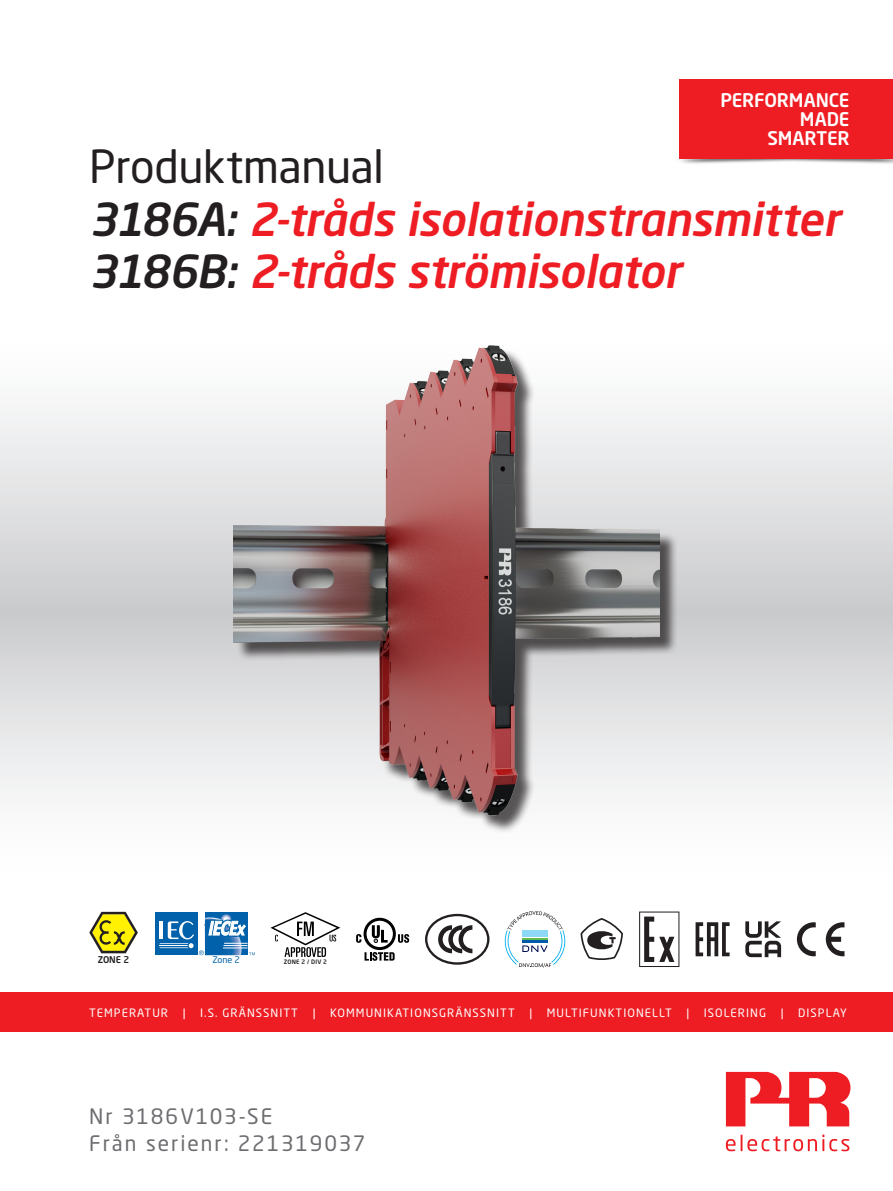
<style>
.page{position:relative;width:893px;height:1191px;background:#fff}
.page>*{position:absolute;margin:0;border:0;box-sizing:border-box;transform-origin:0 0}
.t1{font:italic 500 45px/52.5px "Neo Sans Pro";letter-spacing:-.01em;color:#ee1d23}
.t2{font:21px/27px "Neo Sans Pro";letter-spacing:.095em;color:#6c6d70}
.t3{font:500 18.6px/19px "Neo Sans Std";letter-spacing:-.01em;color:#fff;text-align:right}
.t4{font:11.4px "Neo Sans Pro";letter-spacing:.09em;color:#fff}
.t5{font:500 9.3px "Neo Sans Pro";color:#231f20}
.t6{font:9px "Neo Sans Pro";color:#0161aa}
.t7{font:500 6px "Neo Sans Pro";letter-spacing:.03em;color:#231f20}
.s1{font-weight:400;font-style:normal;color:#231f20}
.s2{color:#231f20}
</style>
<div class="page">
<svg style="left:0;top:408px;width:893px;height:387px;background:#dfe0e1"></svg>
<div style="left:0;top:992px;width:893px;height:40px;background:#ee1d23"></div>
<svg style="left:726px;top:1134px;width:123px;height:17px"></svg>
<svg style="left:726px;top:1071px;width:124px;height:55px"></svg>
<img style="left:679px;top:153px;width:214px;height:11px">
<div style="left:680px;top:79px;width:213px;height:80px;background:#ee1d23"></div>
<svg style="left:826px;top:922px;width:18px;height:34px"></svg>
<svg style="left:797px;top:922px;width:19px;height:34px"></svg>
<div style="left:205px;top:912px;width:43px;height:43px;background:#0161aa"></div>
<div style="left:155px;top:912px;width:43px;height:43px;background:#0161aa"></div>
<svg style="left:160px;top:914px;width:95px;height:41px"></svg>
<svg style="left:89px;top:911px;width:49px;height:42px"></svg>
<svg style="left:696px;top:922px;width:34px;height:34px"></svg>
<svg style="left:356px;top:917px;width:53px;height:43px"></svg>
<svg style="left:580px;top:918px;width:43px;height:42px"></svg>
<svg style="left:505px;top:911px;width:60px;height:56px"></svg>
<svg style="left:270px;top:912px;width:70px;height:45px"></svg>
<svg style="left:639px;top:911px;width:40px;height:56px"></svg>
<svg style="left:425px;top:914px;width:64px;height:50px"></svg>
<svg style="left:745px;top:921px;width:36px;height:36px"></svg>
<div style="left:236px;top:348px;width:442px;height:485px;background:#231f20;opacity:.75"></div>
<img style="left:234px;top:345px;width:425px;height:488px">
<h3 class="t3" style="left:720px;top:90px;width:131px">PERFORMANCE<br>MADE<br>SMARTER</h3>
<h1 class="t1" style="left:89px;top:139px;width:752px"><span class="s1">Produktmanual<br></span><span class="s2">3186A:</span> 2-tråds isolationstransmitter<br><span class="s2">3186B:</span> 2-tråds strömisolator</h1>
<p class="t5" style="left:98px;top:953px;width:33px">ZONE 2</p>
<p class="t6" style="left:212px;top:954px;width:29px">Zone 2</p>
<p class="t7" style="left:284px;top:958px;width:45px">ZONE 2 / DIV 2</p>
<p class="t4" style="left:89px;top:1005px;width:80px">TEMPERATUR</p>
<p class="t4" style="left:183px;top:1005px;width:4px">|</p>
<p class="t4" style="left:200px;top:1005px;width:99px">I.S. GRÄNSSNITT</p>
<p class="t4" style="left:313px;top:1005px;width:4px">|</p>
<p class="t4" style="left:330px;top:1005px;width:186px">KOMMUNIKATIONSGRÄNSSNITT</p>
<p class="t4" style="left:529px;top:1005px;width:4px">|</p>
<p class="t4" style="left:547px;top:1005px;width:126px">MULTIFUNKTIONELLT</p>
<p class="t4" style="left:686px;top:1005px;width:4px">|</p>
<p class="t4" style="left:704px;top:1005px;width:64px">ISOLERING</p>
<p class="t4" style="left:781px;top:1005px;width:4px">|</p>
<p class="t4" style="left:798px;top:1005px;width:50px">DISPLAY</p>
<h2 class="t2" style="left:89px;top:1102px;width:278px">Nr 3186V103-SE<br>Från serienr: 221319037</h2>
</div>
